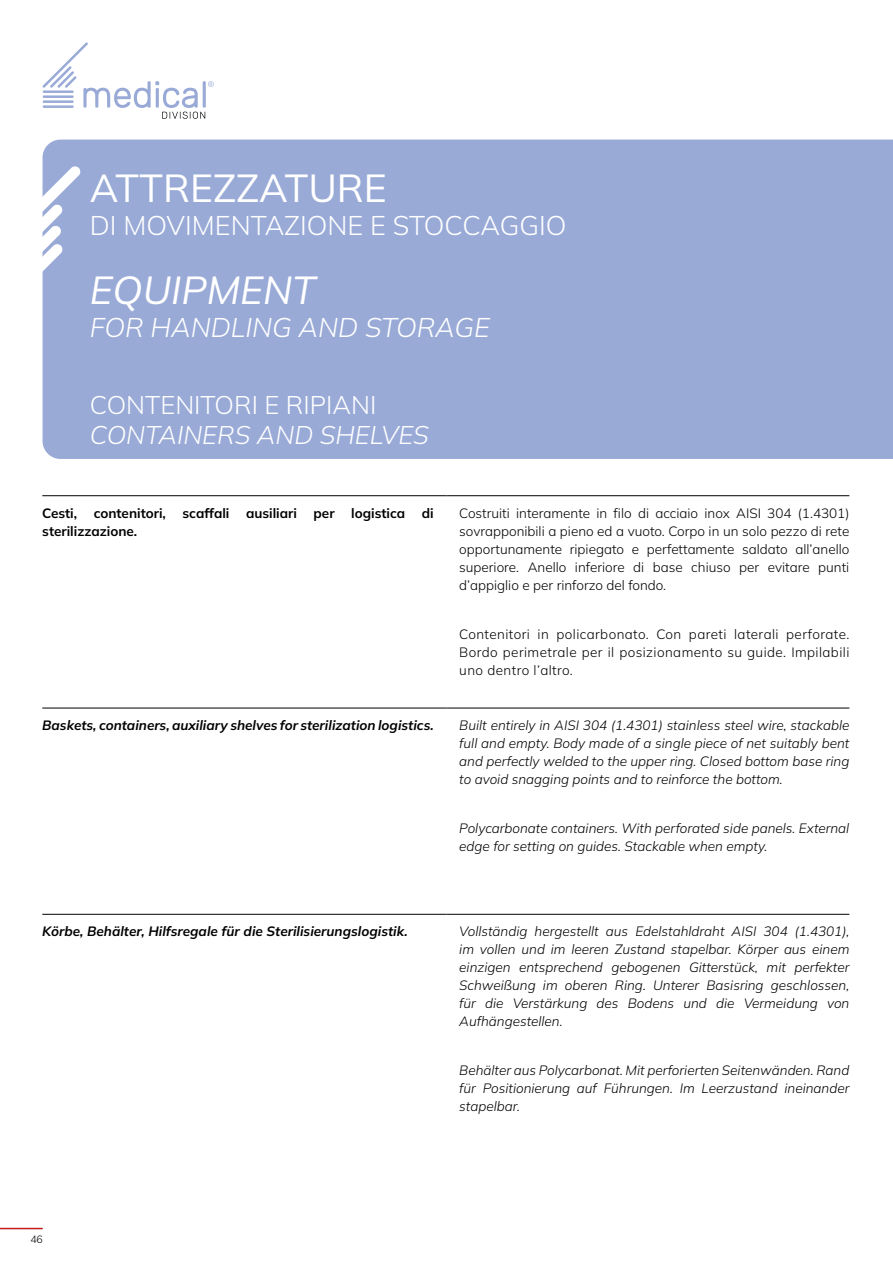
<style>
.page{position:relative;width:893px;height:1263px;background:#fff}
.page>*{position:absolute;margin:0;border:0;box-sizing:border-box;transform-origin:0 0}
.t1{font:39px "Mulish";color:#fff}
.t2{font:italic 39px "Mulish";color:#fff}
.t3{font:300 27px "Mulish";color:#fff}
.t4{font:italic 300 27px "Mulish";color:#fff}
.t5{font:italic 300 25.5px "Mulish";color:#fff}
.t6{font:300 25.5px "Mulish";color:#fff}
.t7{font:italic 300 13.5px/18px "Mulish";color:#000;text-align:justify}
.t8{font:300 13.5px/18px "Mulish";letter-spacing:.01em;color:#000;text-align:justify}
.t9{font:italic 700 13.5px "Mulish";color:#000}
.t10{font:700 13.5px/18px "Mulish";color:#000}
.t11{font:300 10.5px "Mulish";color:#000}
</style>
<div class="page">
<div style="left:43px;top:140px;width:850px;height:319px;background:#99aad7"></div>
<svg style="left:42px;top:166px;width:39px;height:168px"></svg>
<hr style="left:0;top:1228px;width:42px;height:1px;background:#c51a1b">
<svg style="left:43px;top:42px;width:171px;height:77px"></svg>
<hr style="left:42px;top:495px;width:404px;height:1px;background:#000">
<hr style="left:446px;top:495px;width:403px;height:1px;background:#000">
<hr style="left:42px;top:708px;width:404px;height:1px;background:#000">
<hr style="left:446px;top:708px;width:403px;height:1px;background:#000">
<hr style="left:42px;top:914px;width:404px;height:1px;background:#000">
<hr style="left:446px;top:914px;width:403px;height:1px;background:#000">
<h1 class="t1" style="left:90px;top:161px;width:298px">ATTREZZATURE</h1>
<h2 class="t3" style="left:90px;top:207px;width:478px">DI MOVIMENTAZIONE E STOCCAGGIO</h2>
<h1 class="t2" style="left:90px;top:264px;width:227px">EQUIPMENT</h1>
<h2 class="t4" style="left:90px;top:309px;width:402px">FOR HANDLING AND STORAGE</h2>
<h3 class="t6" style="left:90px;top:388px;width:288px">CONTENITORI E RIPIANI</h3>
<h3 class="t5" style="left:90px;top:418px;width:341px">CONTAINERS AND SHELVES</h3>
<p class="t10" style="left:42px;top:504px;width:393px">Cesti, contenitori, scaffali ausiliari per logistica di sterilizzazione.</p>
<p class="t8" style="left:459px;top:504px;width:392px">Costruiti interamente in filo di acciaio inox AISI 304 (1.4301) sovrapponibili a pieno ed a vuoto. Corpo in un solo pezzo di rete opportunamente ripiegato e perfettamente saldato all’anello superiore. Anello inferiore di base chiuso per evitare punti d’appiglio e per rinforzo del fondo.</p>
<p class="t8" style="left:459px;top:624px;width:392px">Contenitori in policarbonato. Con pareti laterali perforate.<br>Bordo perimetrale per il posizionamento su guide. Impilabili uno dentro l’altro.</p>
<p class="t9" style="left:42px;top:716px;width:393px">Baskets, containers, auxiliary shelves for sterilization logistics.</p>
<p class="t7" style="left:459px;top:716px;width:392px">Built entirely in AISI 304 (1.4301) stainless steel wire, stackable full and empty. Body made of a single piece of net suitably bent and perfectly welded to the upper ring. Closed bottom base ring to avoid snagging points and to reinforce the bottom.</p>
<p class="t7" style="left:459px;top:819px;width:392px">Polycarbonate containers. With perforated side panels. External edge for setting on guides. Stackable when empty.</p>
<p class="t9" style="left:42px;top:922px;width:367px">Körbe, Behälter, Hilfsregale für die Sterilisierungslogistik.</p>
<p class="t7" style="left:459px;top:922px;width:392px">Vollständig hergestellt aus Edelstahldraht AISI 304 (1.4301), im vollen und im leeren Zustand stapelbar. Körper aus einem einzigen entsprechend gebogenen Gitterstück, mit perfekter Schweißung im oberen Ring. Unterer Basisring geschlossen, für die Verstärkung des Bodens und die Vermeidung von Aufhängestellen.</p>
<p class="t7" style="left:459px;top:1061px;width:392px">Behälter aus Polycarbonat. Mit perforierten Seitenwänden. Rand für Positionierung auf Führungen. Im Leerzustand ineinander stapelbar.</p>
<p class="t11" style="left:30px;top:1231px;width:14px">46</p>
</div>
